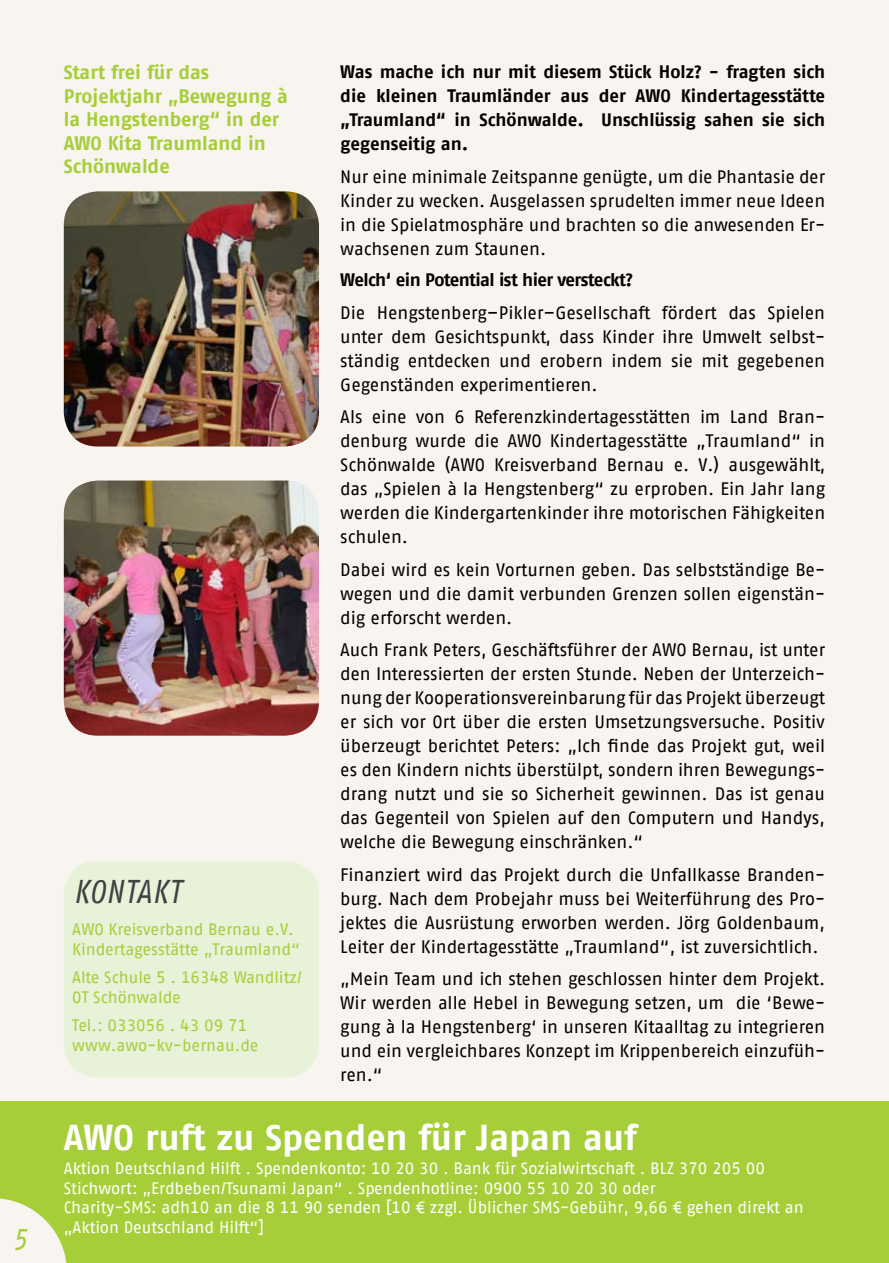
<style>
.page{position:relative;width:889px;height:1263px;background:#f8f4ef}
.page>*{position:absolute;margin:0;border:0;box-sizing:border-box;transform-origin:0 0}
.t1{font:700 36px "AWO Fago Office";color:#fff}
.t2{font:italic 32.85px "AWO Fago Cond";letter-spacing:.03em;color:#414142}
.t3{font:italic 30px "AWO Fago Cond";color:#a6ce39}
.t4{font:700 19.5px/23.4px "AWO Fago Office";letter-spacing:-.005em;color:#a6ce39}
.t5{font:18px/24px "AWO Fago Office";color:#000;text-align:justify}
.t6{font:700 18px/24px "AWO Fago Office";letter-spacing:-.005em;color:#000;text-align:justify}
.t7{font:700 18px "AWO Fago Office";letter-spacing:-.035em;color:#000}
.t8{font:16.5px/19.8px "AWO Fago Office";color:#fff}
.t9{font:16.5px/19.8px "AWO Fago Office";color:#a6ce39}
</style>
<div class="page">
<img style="left:64px;top:191px;width:255px;height:255px">
<img style="left:64px;top:480px;width:255px;height:256px">
<div style="left:64px;top:861px;width:255px;height:216px;background:#e8f2d8;border-radius:34px"></div>
<div style="left:0;top:1101px;width:889px;height:162px;background:#a6ce39"></div>
<svg style="left:0;top:1198px;width:67px;height:65px"></svg>
<h3 class="t3" style="left:14px;top:1218px;width:14px">5</h3>
<p class="t4" style="left:64px;top:61px;width:226px">Start frei für das<br>Projektjahr „Bewegung à la Hengstenberg“ in der<br>AWO Kita Traumland in<br>Schönwalde</p>
<p class="t6" style="left:340px;top:60px;width:486px">Was mache ich nur mit diesem Stück Holz? - fragten sich die kleinen Traumländer aus der AWO Kindertagesstätte „Traumland“ in Schönwalde. Unschlüssig sahen sie sich gegenseitig an.</p>
<p class="t5" style="left:340px;top:164px;width:486px">Nur eine minimale Zeitspanne genügte, um die Phantasie der Kinder zu wecken. Ausgelassen sprudelten immer neue Ideen in die Spielatmosphäre und brachten so die anwesenden Er&shy;wachsenen zum Staunen.</p>
<p class="t7" style="left:340px;top:270px;width:294px">Welch‘ ein Potential ist hier versteckt?</p>
<p class="t5" style="left:340px;top:300px;width:486px">Die Hengstenberg–Pikler–Gesellschaft fördert das Spielen unter dem Gesichtspunkt, dass Kinder ihre Umwelt selbst&shy;ständig entdecken und erobern indem sie mit gegebenen Gegenständen experimentieren.</p>
<p class="t5" style="left:340px;top:405px;width:486px">Als eine von 6 Referenzkindertagesstätten im Land Bran&shy;denburg wurde die AWO Kindertagesstätte „Traumland“ in Schönwalde (AWO Kreisverband Bernau e. V.) ausgewählt, das „Spielen à la Hengstenberg“ zu erproben. Ein Jahr lang werden die Kindergartenkinder ihre motorischen Fähigkeiten schulen.</p>
<p class="t5" style="left:340px;top:557px;width:486px">Dabei wird es kein Vorturnen geben. Das selbstständige Be&shy;wegen und die damit verbunden Grenzen sollen eigenstän&shy;dig erforscht werden.</p>
<p class="t5" style="left:340px;top:638px;width:486px">Auch Frank Peters, Geschäftsführer der AWO Bernau, ist unter den Interessierten der ersten Stunde. Neben der Unterzeich&shy;nung der Kooperationsvereinbarung für das Projekt überzeugt er sich vor Ort über die ersten Umsetzungsversuche. Positiv überzeugt berichtet Peters: „Ich finde das Projekt gut, weil es den Kindern nichts überstülpt, sondern ihren Bewegungs&shy;drang nutzt und sie so Sicherheit gewinnen. Das ist genau das Gegenteil von Spielen auf den Computern und Handys, welche die Bewegung einschränken.“</p>
<p class="t5" style="left:340px;top:862px;width:486px">Finanziert wird das Projekt durch die Unfallkasse Branden&shy;burg. Nach dem Probejahr muss bei Weiterführung des Pro&shy;jektes die Ausrüstung erworben werden. Jörg Goldenbaum, Leiter der Kindertagesstätte „Traumland“, ist zuversichtlich.</p>
<p class="t5" style="left:340px;top:967px;width:486px">„Mein Team und ich stehen geschlossen hinter dem Projekt.<br>Wir werden alle Hebel in Bewegung setzen, um die ‘Bewe&shy;gung à la Hengstenberg‘ in unseren Kitaalltag zu integrieren und ein vergleichbares Konzept im Krippenbereich einzufüh&shy;ren.“</p>
<h2 class="t2" style="left:74px;top:873px;width:108px">KONTAKT</h2>
<p class="t9" style="left:72px;top:919px;width:229px">AWO Kreisverband Bernau e.V.<br>Kindertagesstätte „Traumland“</p>
<p class="t9" style="left:72px;top:967px;width:231px">Alte Schule 5 . 16348 Wandlitz/<br>OT Schönwalde</p>
<p class="t9" style="left:72px;top:1015px;width:188px">Tel.: 033056 . 43 09 71 www.awo-kv-bernau.de</p>
<h1 class="t1" style="left:64px;top:1116px;width:575px">AWO ruft zu Spenden für Japan auf</h1>
<p class="t8" style="left:64px;top:1158px;width:741px">Aktion Deutschland Hilft . Spendenkonto: 10 20 30 . Bank für Sozialwirtschaft . BLZ 370 205 00<br>Stichwort: „Erdbeben/Tsunami Japan“ . Spendenhotline: 0900 55 10 20 30 oder<br>Charity-SMS: adh10 an die 8 11 90 senden [10 € zzgl. Üblicher SMS-Gebühr, 9,66 € gehen direkt an „Aktion Deutschland Hilft“]</p>
</div>
